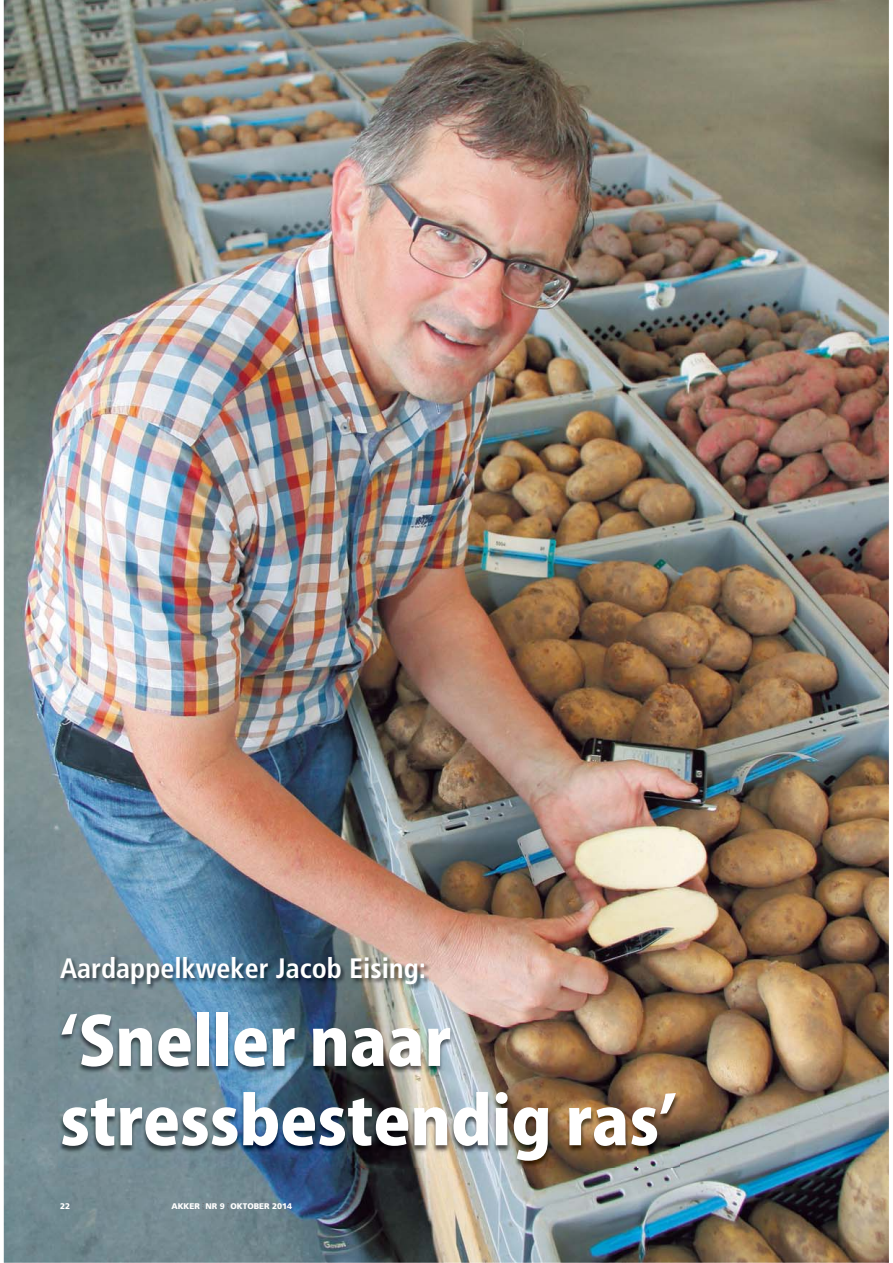
<style>
.page{position:relative;width:893px;height:1263px;background:#fff}
.page>*{position:absolute;margin:0;border:0;box-sizing:border-box;transform-origin:0 0}
.t1{font:66px/79.3px "Koz Go Pro Heavy 90 msp RKSJ H";color:#fff}
.t2{font:700 condensed 28.05px "Frutiger LT Std";color:#fff}
.t3{font:900 8.25px "Frutiger LT Std";color:#fff}
</style>
<div class="page">
<img style="left:4px;top:0;width:885px;height:1263px">
<img style="left:58px;top:1013px;width:621px;height:155px">
<svg style="left:202px;top:1203px;width:2px;height:7px"></svg>
<svg style="left:227px;top:1203px;width:2px;height:7px"></svg>
<img style="left:59px;top:956px;width:371px;height:34px">
<p class="t2" style="left:60px;top:956px;width:367px">Aardappelkweker Jacob Eising:</p>
<p class="t1" style="left:60px;top:1010px;width:618px">ʻSneller naar stressbestendig rasʼ</p>
<p class="t3" style="left:60px;top:1203px;width:12px">22</p>
<p class="t3" style="left:171px;top:1203px;width:122px">AKKER NR 9 OKTOBER 2014</p>
</div>
